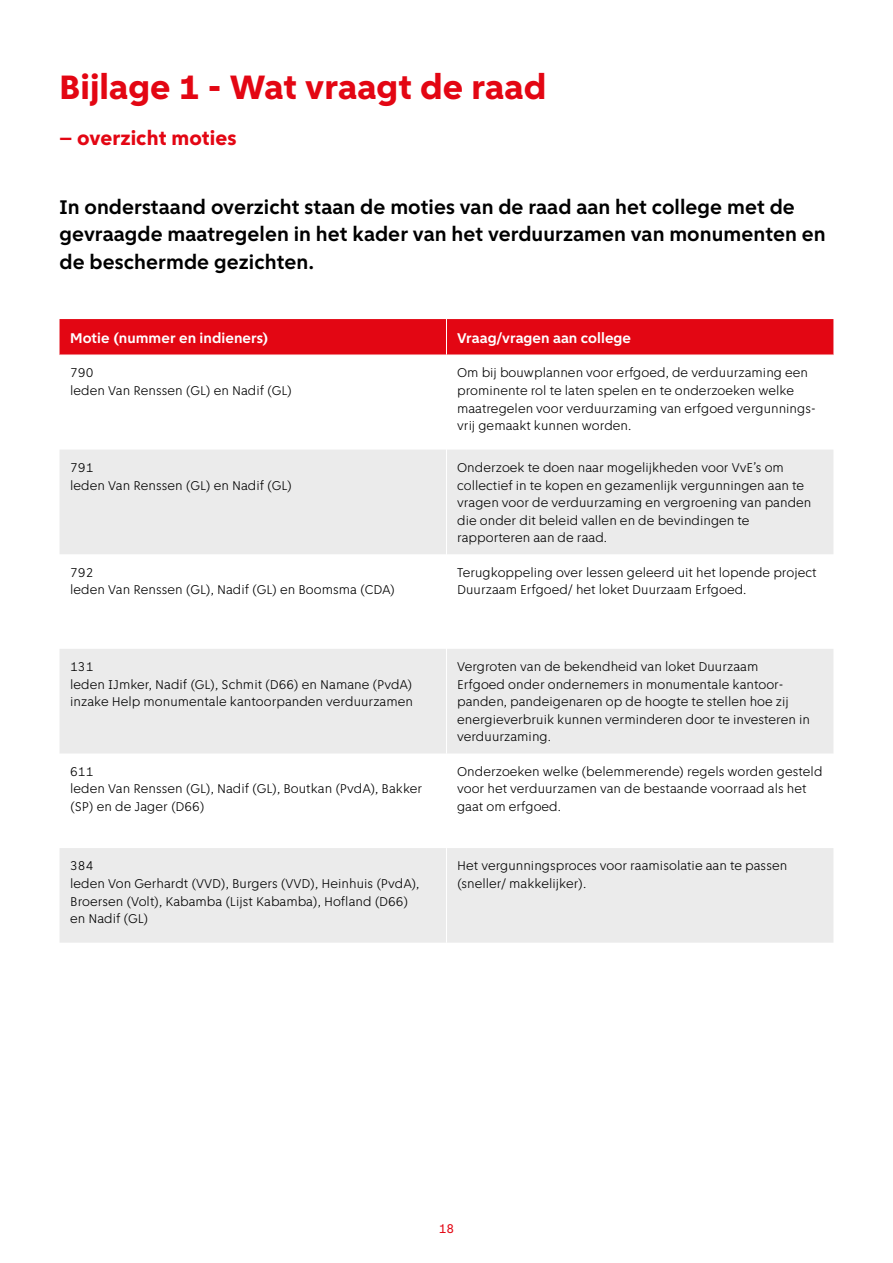
<style>
.page{position:relative;width:893px;height:1263px;background:#fff}
.page>*{position:absolute;margin:0;border:0;box-sizing:border-box;transform-origin:0 0}
.Hoofdstuktitel{font:800 36px "Amsterdam Sans";color:#e30613}
.inleiding{font:700 21px/27.3px "Amsterdam Sans";color:#000}
.Niet_in_TOC_-_hoofdstuktitel{font:800 21px "Amsterdam Sans";color:#e30613}
.Tabelkop{font:700 15px "Amsterdam Sans";color:#fff}
.Tabel_tekst{font:300 13.5px/17.5px "Amsterdam Sans";color:#000}
.t1{font:13.5px "Amsterdam Sans";color:#e30613}
</style>
<div class="page">
<div style="left:60px;top:319px;width:773px;height:36px;background:#e30613"></div>
<svg style="left:60px;top:450px;width:773px;height:493px;fill:#ebebeb"></svg>
<hr style="left:446px;top:319px;width:1px;height:36px;background:#fff">
<hr style="left:446px;top:450px;width:1px;height:104px;background:#fff">
<hr style="left:446px;top:554px;width:1px;height:95px;background:#fff">
<hr style="left:446px;top:649px;width:1px;height:104px;background:#fff">
<hr style="left:446px;top:753px;width:1px;height:95px;background:#fff">
<hr style="left:446px;top:848px;width:1px;height:95px;background:#fff">
<h1 class="Hoofdstuktitel" style="left:60px;top:65px;width:488px">Bijlage 1 - Wat vraagt de raad</h1>
<p class="Niet_in_TOC_-_hoofdstuktitel" style="left:60px;top:126px;width:179px">– overzicht moties</p>
<p class="inleiding" style="left:60px;top:194px;width:768px">In onderstaand overzicht staan de moties van de raad aan het college met de gevraagde maatregelen in het kader van het verduurzamen van monumenten en de beschermde gezichten.</p>
<p class="Tabelkop" style="left:70px;top:329px;width:200px">Motie (nummer en indieners)</p>
<p class="Tabelkop" style="left:457px;top:329px;width:176px">Vraag/vragen aan college</p>
<p class="Tabel_tekst" style="left:70px;top:364px;width:25px">790</p>
<p class="Tabel_tekst" style="left:70px;top:382px;width:223px">leden Van Renssen (GL) en Nadif (GL)</p>
<p class="Tabel_tekst" style="left:457px;top:364px;width:360px">Om bij bouwplannen voor erfgoed, de verduurzaming een prominente rol te laten spelen en te onderzoeken welke maatregelen voor verduurzaming van erfgoed vergunnings&shy;vrij gemaakt kunnen worden.</p>
<p class="Tabel_tekst" style="left:70px;top:459px;width:25px">791</p>
<p class="Tabel_tekst" style="left:70px;top:476px;width:223px">leden Van Renssen (GL) en Nadif (GL)</p>
<p class="Tabel_tekst" style="left:70px;top:563px;width:25px">792</p>
<p class="Tabel_tekst" style="left:70px;top:581px;width:326px">leden Van Renssen (GL), Nadif (GL) en Boomsma (CDA)</p>
<p class="Tabel_tekst" style="left:70px;top:658px;width:25px">131</p>
<p class="Tabel_tekst" style="left:70px;top:675px;width:344px">leden IJmker, Nadif (GL), Schmit (D66) en Namane (PvdA) inzake Help monumentale kantoorpanden verduurzamen</p>
<p class="Tabel_tekst" style="left:70px;top:763px;width:25px">611</p>
<p class="Tabel_tekst" style="left:70px;top:780px;width:354px">leden Van Renssen (GL), Nadif (GL), Boutkan (PvdA), Bakker (SP) en de Jager (D66)</p>
<p class="Tabel_tekst" style="left:70px;top:857px;width:25px">384</p>
<p class="Tabel_tekst" style="left:70px;top:875px;width:351px">leden Von Gerhardt (VVD), Burgers (VVD), Heinhuis (PvdA),<br>Broersen (Volt), Kabamba (Lijst Kabamba), Hofland (D66) en Nadif (GL)</p>
<p class="Tabel_tekst" style="left:457px;top:459px;width:356px">Onderzoek te doen naar mogelijkheden voor VvE’s om collectief in te kopen en gezamenlijk vergunningen aan te vragen voor de verduurzaming en vergroening van panden die onder dit beleid vallen en de bevindingen te rapporteren aan de raad.</p>
<p class="Tabel_tekst" style="left:457px;top:563px;width:361px">Terugkoppeling over lessen geleerd uit het lopende project<br>Duurzaam Erfgoed/ het loket Duurzaam Erfgoed.</p>
<p class="Tabel_tekst" style="left:457px;top:658px;width:303px">Vergroten van de bekendheid van loket Duurzaam</p>
<p class="Tabel_tekst" style="left:457px;top:675px;width:354px">Erfgoed onder ondernemers in monumentale kantoor&shy;panden, pandeigenaren op de hoogte te stellen hoe zij energieverbruik kunnen verminderen door te investeren in verduurzaming.</p>
<p class="Tabel_tekst" style="left:457px;top:763px;width:367px">Onderzoeken welke (belemmerende) regels worden gesteld voor het verduurzamen van de bestaande voorraad als het gaat om erfgoed.</p>
<p class="Tabel_tekst" style="left:457px;top:857px;width:332px">Het vergunningsproces voor raamisolatie aan te passen (sneller/ makkelijker).</p>
<p class="t1" style="left:439px;top:1221px;width:17px">18</p>
</div>
